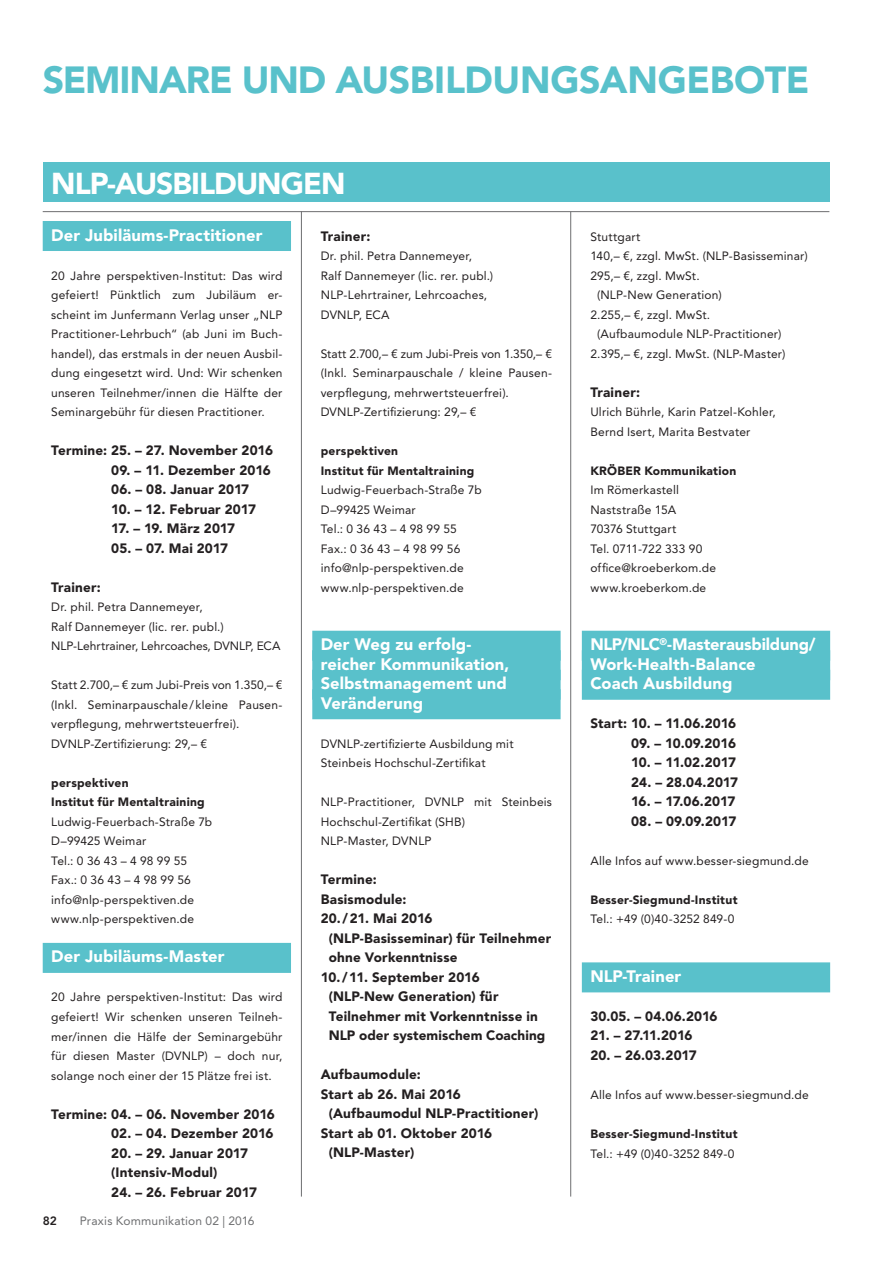
<style>
.page{position:relative;width:892px;height:1265px;background:#fff}
.page>*{position:absolute;margin:0;border:0;box-sizing:border-box;transform-origin:0 0}
.t1{font:900 37.5px "Avenir LT Std";letter-spacing:-.015em;color:#59c1cb}
.t2{font:900 30px "Avenir LT Std";letter-spacing:-.03em;color:#fff}
.t3{font:900 16.5px/19.5px "Avenir LT Std";letter-spacing:.01em;color:#fff}
.t4{font:900 13.5px/19.5px "Avenir LT Std";letter-spacing:.015em;color:#231f20}
.t5{font:900 13.5px "Avenir LT Std";letter-spacing:-.015em;color:#231f20}
.t6{font:900 13.5px "Avenir LT Std";letter-spacing:-.025em;color:#231f20}
.t7{font:900 13.5px "Avenir LT Std";letter-spacing:-.01em;color:#231f20}
.t8{font:12px/19.5px "Avenir LT Std";letter-spacing:.015em;color:#231f20}
.t9{font:900 12px/19.5px "Avenir LT Std";letter-spacing:.02em;color:#231f20}
.t10{font:12px "Avenir LT Std";letter-spacing:.015em;color:#6d6e70}
.t11{font:800 12px "Avenir LT Std";color:#231f20}
</style>
<div class="page">
<div style="left:43px;top:162px;width:786px;height:40px;background:#59c1cb"></div>
<hr style="left:301px;top:211px;width:1px;height:985px;background:#6d6e70">
<hr style="left:570px;top:212px;width:1px;height:984px;background:#6d6e70">
<hr style="left:43px;top:211px;width:786px;height:1px;background:#6d6e70">
<div style="left:43px;top:221px;width:248px;height:30px;background:#59c1cb"></div>
<div style="left:43px;top:942px;width:248px;height:30px;background:#59c1cb"></div>
<div style="left:312px;top:630px;width:249px;height:30px;background:#59c1cb"></div>
<div style="left:312px;top:650px;width:249px;height:30px;background:#59c1cb"></div>
<div style="left:312px;top:669px;width:249px;height:30px;background:#59c1cb"></div>
<div style="left:312px;top:689px;width:249px;height:30px;background:#59c1cb"></div>
<div style="left:582px;top:630px;width:248px;height:30px;background:#59c1cb"></div>
<div style="left:582px;top:650px;width:248px;height:30px;background:#59c1cb"></div>
<div style="left:582px;top:669px;width:248px;height:30px;background:#59c1cb"></div>
<div style="left:582px;top:962px;width:248px;height:30px;background:#59c1cb"></div>
<h1 class="t1" style="left:43px;top:62px;width:768px">SEMINARE UND AUSBILDUNGSANGEBOTE</h1>
<h2 class="t2" style="left:51px;top:169px;width:296px">NLP-AUSBILDUNGEN</h2>
<h3 class="t3" style="left:51px;top:226px;width:213px">Der Jubiläums-Practitioner</h3>
<p class="t8" style="left:51px;top:266px;width:233px;text-align:justify">20 Jahre perspektiven-Institut: Das wird gefeiert! Pünktlich zum Jubiläum er&shy;scheint im Junfermann Verlag unser „NLP Practitioner-Lehrbuch“ (ab Juni im Buch&shy;handel), das erstmals in der neuen Ausbil&shy;dung eingesetzt wird. Und: Wir schenken unseren Teilnehmer/innen die Hälfte der Seminargebühr für diesen Practitioner.</p>
<p class="t4" style="left:51px;top:441px;width:223px">Termine: 25. – 27. November 2016</p>
<p class="t4" style="left:111px;top:461px;width:161px">09. – 11. Dezember 2016</p>
<p class="t4" style="left:111px;top:480px;width:140px">06. – 08. Januar 2017</p>
<p class="t4" style="left:111px;top:500px;width:146px">10. – 12. Februar 2017</p>
<p class="t4" style="left:111px;top:519px;width:125px">17. – 19. März 2017</p>
<p class="t4" style="left:111px;top:539px;width:118px">05. – 07. Mai 2017</p>
<p class="t4" style="left:51px;top:578px;width:51px">Trainer:</p>
<p class="t8" style="left:51px;top:598px;width:231px">Dr. phil. Petra Dannemeyer,<br>Ralf Dannemeyer (lic. rer. publ.)<br>NLP-Lehrtrainer, Lehrcoaches, DVNLP, ECA</p>
<p class="t8" style="left:51px;top:676px;width:233px">Statt 2.700,– € zum Jubi-Preis von 1.350,– € (Inkl. Seminarpauschale / kleine Pausen&shy;verpflegung, mehrwertsteuerfrei).<br>DVNLP-Zertifizierung: 29,– €</p>
<p class="t9" style="left:51px;top:773px;width:155px">perspektiven<br>Institut für Mentaltraining</p>
<p class="t8" style="left:51px;top:812px;width:163px">Ludwig-Feuerbach-Straße 7b<br>D–99425 Weimar<br>Tel.: 0 36 43 – 4 98 99 55<br>Fax.: 0 36 43 – 4 98 99 56 info@nlp-perspektiven.de www.nlp-perspektiven.de</p>
<h3 class="t3" style="left:51px;top:947px;width:175px">Der Jubiläums-Master</h3>
<p class="t8" style="left:51px;top:988px;width:233px;text-align:justify">20 Jahre perspektiven-Institut: Das wird gefeiert! Wir schenken unseren Teilneh&shy;mer/innen die Hälfe der Seminargebühr für diesen Master (DVNLP) – doch nur, solange noch einer der 15 Plätze frei ist.</p>
<p class="t4" style="left:51px;top:1104px;width:225px">Termine: 04. – 06. November 2016</p>
<p class="t4" style="left:111px;top:1124px;width:164px">02. – 04. Dezember 2016</p>
<p class="t4" style="left:111px;top:1143px;width:138px">20. – 29. Januar 2017 (Intensiv-Modul)</p>
<p class="t4" style="left:111px;top:1182px;width:147px">24. – 26. Februar 2017</p>
<p class="t4" style="left:321px;top:227px;width:51px">Trainer:</p>
<p class="t8" style="left:321px;top:247px;width:174px">Dr. phil. Petra Dannemeyer,<br>Ralf Dannemeyer (lic. rer. publ.)<br>NLP-Lehrtrainer, Lehrcoaches,<br>DVNLP, ECA</p>
<p class="t8" style="left:321px;top:344px;width:233px">Statt 2.700,– € zum Jubi-Preis von 1.350,– € (Inkl. Seminarpauschale / kleine Pausen&shy;verpflegung, mehrwertsteuerfrei).<br>DVNLP-Zertifizierung: 29,– €</p>
<p class="t9" style="left:321px;top:442px;width:155px">perspektiven<br>Institut für Mentaltraining</p>
<p class="t8" style="left:321px;top:481px;width:163px">Ludwig-Feuerbach-Straße 7b<br>D–99425 Weimar<br>Tel.: 0 36 43 – 4 98 99 55<br>Fax.: 0 36 43 – 4 98 99 56 info@nlp-perspektiven.de www.nlp-perspektiven.de</p>
<h3 class="t3" style="left:321px;top:635px;width:190px">Der Weg zu erfolg&shy;reicher Kommunikation,<br>Selbstmanagement und<br>Veränderung</h3>
<p class="t8" style="left:321px;top:734px;width:194px">DVNLP-zertifizierte Ausbildung mit<br>Steinbeis Hochschul-Zertifikat</p>
<p class="t8" style="left:321px;top:793px;width:233px">NLP-Practitioner, DVNLP mit Steinbeis<br>Hochschul-Zertifikat (SHB)<br>NLP-Master, DVNLP</p>
<p class="t4" style="left:321px;top:870px;width:87px">Termine:<br>Basismodule:</p>
<p class="t4" style="left:329px;top:909px;width:224px;text-indent:-8px">20. / 21. Mai 2016 (NLP-Basisseminar) für Teilnehmer ohne Vorkenntnisse</p>
<p class="t4" style="left:329px;top:968px;width:218px;text-indent:-8px">10. / 11. September 2016 (NLP-New Generation) für<br>Teilnehmer mit Vorkenntnisse in<br>NLP oder systemischem Coaching</p>
<p class="t4" style="left:321px;top:1065px;width:102px">Aufbaumodule:</p>
<p class="t4" style="left:321px;top:1085px;width:142px">Start ab 26. Mai 2016</p>
<p class="t4" style="left:329px;top:1104px;width:211px">(Aufbaumodul NLP-Practitioner)</p>
<p class="t4" style="left:321px;top:1124px;width:173px">Start ab 01. Oktober 2016</p>
<p class="t4" style="left:329px;top:1143px;width:87px">(NLP-Master)</p>
<p class="t11" style="left:43px;top:1215px;width:16px">82</p>
<p class="t10" style="left:80px;top:1215px;width:176px">Praxis Kommunikation 02 | 2016</p>
<p class="t8" style="left:590px;top:227px;width:52px">Stuttgart</p>
<p class="t8" style="left:590px;top:247px;width:219px">140,– €, zzgl. MwSt. (NLP-Basisseminar)</p>
<p class="t8" style="left:590px;top:266px;width:111px">295,– €, zzgl. MwSt.</p>
<p class="t8" style="left:597px;top:286px;width:126px">(NLP-New Generation)</p>
<p class="t8" style="left:590px;top:305px;width:121px">2.255,– €, zzgl. MwSt.</p>
<p class="t8" style="left:597px;top:325px;width:186px">(Aufbaumodule NLP-Practitioner)</p>
<p class="t8" style="left:590px;top:344px;width:197px">2.395,– €, zzgl. MwSt. (NLP-Master)</p>
<p class="t4" style="left:590px;top:383px;width:51px">Trainer:</p>
<p class="t8" style="left:590px;top:403px;width:187px">Ulrich Bührle, Karin Patzel-Kohler,<br>Bernd Isert, Marita Bestvater</p>
<p class="t9" style="left:590px;top:461px;width:147px">KRÖBER Kommunikation</p>
<p class="t8" style="left:590px;top:481px;width:127px">Im Römerkastell<br>Naststraße 15A<br>70376 Stuttgart<br>Tel. 0711-722 333 90 office@kroeberkom.de www.kroeberkom.de</p>
<h3 class="t3" style="left:590px;top:635px;width:227px">NLP/NLC<sup>®</sup>-Masterausbildung/<br>Work-Health-Balance<br>Coach Ausbildung</h3>
<p class="t4" style="left:590px;top:714px;width:147px">Start: 10. – 11.06.2016</p>
<p class="t4" style="left:631px;top:734px;width:106px">09. – 10.09.2016</p>
<p class="t5" style="left:631px;top:756px;width:106px">10. – 11.02.2017</p>
<p class="t4" style="left:631px;top:773px;width:109px">24. – 28.04.2017</p>
<p class="t6" style="left:631px;top:795px;width:106px">16. – 17.06.2017</p>
<p class="t4" style="left:631px;top:812px;width:107px">08. – 09.09.2017</p>
<p class="t8" style="left:590px;top:851px;width:220px">Alle Infos auf www.besser‐siegmund.de</p>
<p class="t9" style="left:590px;top:890px;width:149px">Besser‐Siegmund‐Institut</p>
<p class="t8" style="left:590px;top:910px;width:146px">Tel.: +49 (0)40-3252 849-0</p>
<h3 class="t3" style="left:590px;top:967px;width:93px">NLP-Trainer</h3>
<p class="t4" style="left:590px;top:1007px;width:129px">30.05. – 04.06.2016</p>
<p class="t7" style="left:590px;top:1029px;width:104px">21. – 27.11.2016</p>
<p class="t4" style="left:590px;top:1046px;width:108px">20. – 26.03.2017</p>
<p class="t8" style="left:590px;top:1085px;width:220px">Alle Infos auf www.besser‐siegmund.de</p>
<p class="t9" style="left:590px;top:1124px;width:149px">Besser‐Siegmund‐Institut</p>
<p class="t8" style="left:590px;top:1144px;width:146px">Tel.: +49 (0)40-3252 849-0</p>
</div>
